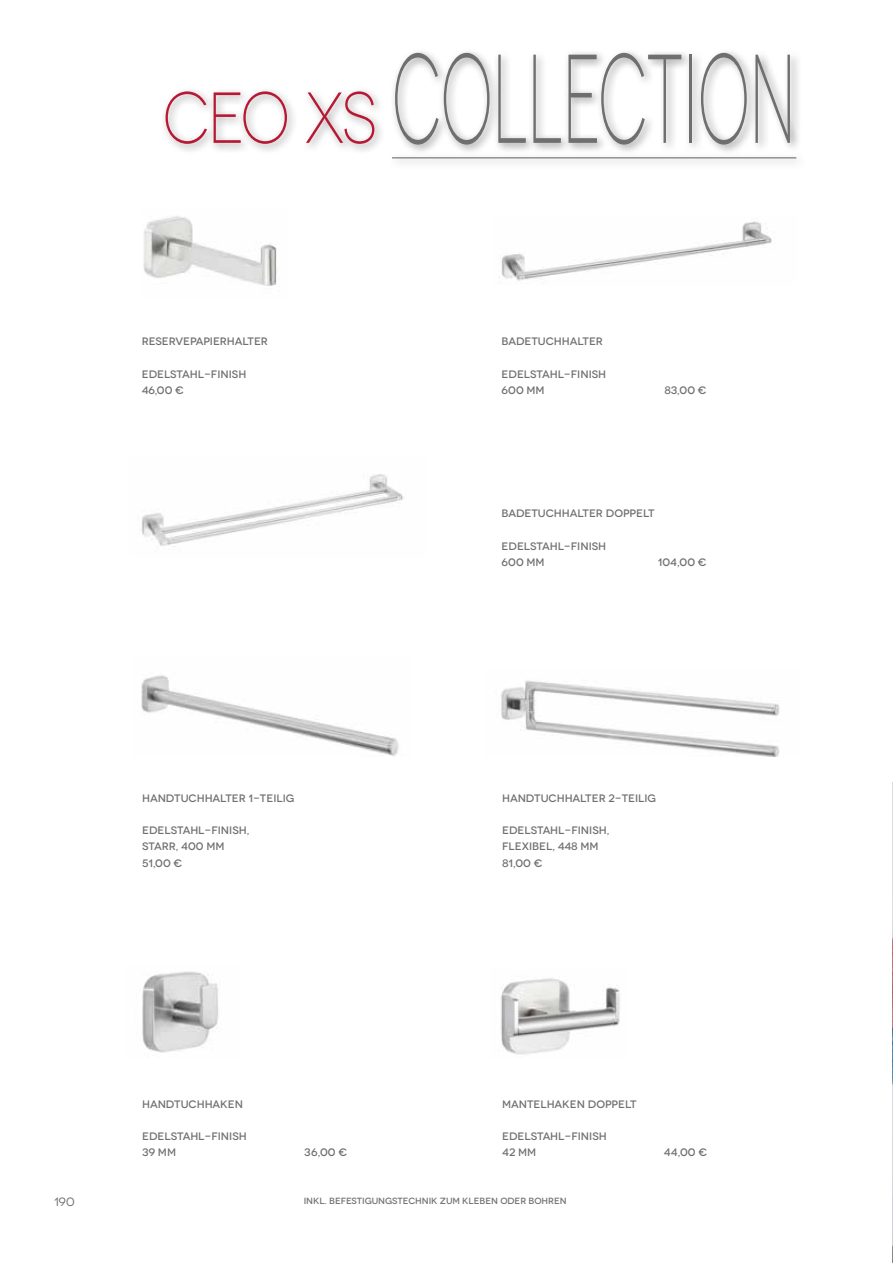
<style>
.page{position:relative;width:893px;height:1263px;background:#fff}
.page>*{position:absolute;margin:0;border:0;box-sizing:border-box;transform-origin:0 0}
.t1{font:300 126px "Novecentowide";color:#706f6f;scale:.5 1}
.t2{font:12px "Novecentowide";color:#706f6f}
.t3{font:500 10.8px/16.2px "Novecentowide";color:#706f6f}
.t4{font:500 9px "Novecentowide";color:#706f6f}
.s1{font-size:72px;color:#b71833}
</style>
<div class="page">
<img style="left:892px;top:782px;width:1px;height:481px">
<div style="left:161px;top:48px;width:645px;height:121px;background:#706f6f;opacity:.75"></div>
<hr style="left:392px;top:157px;width:404px;height:1px;background:#706f6f">
<img style="left:499px;top:221px;width:273px;height:60px">
<img style="left:142px;top:474px;width:262px;height:73px">
<img style="left:143px;top:216px;width:134px;height:70px">
<img style="left:141px;top:675px;width:258px;height:81px">
<img style="left:501px;top:680px;width:279px;height:77px">
<img style="left:142px;top:971px;width:77px;height:82px">
<img style="left:501px;top:978px;width:119px;height:77px">
<h1 class="t1" style="left:163px;top:27px;width:1269px"><span class="s1">CEO XS</span> COLLECTION</h1>
<p class="t3" style="left:142px;top:334px;width:128px">RESERVEPAPIERHALTER</p>
<p class="t3" style="left:142px;top:366px;width:106px">EDELSTAHL-FINISH<br>46,00 €</p>
<p class="t3" style="left:142px;top:790px;width:154px">HANDTUCHHALTER 1-TEILIG</p>
<p class="t3" style="left:142px;top:822px;width:109px">EDELSTAHL-FINISH,<br>STARR, 400 MM<br>51,00 €</p>
<p class="t3" style="left:142px;top:1096px;width:102px">HANDTUCHHAKEN</p>
<p class="t3" style="left:142px;top:1128px;width:106px">EDELSTAHL-FINISH<br>39 MM</p>
<p class="t3" style="left:304px;top:1144px;width:44px">36,00 €</p>
<p class="t3" style="left:502px;top:334px;width:103px">BADETUCHHALTER</p>
<p class="t3" style="left:502px;top:366px;width:106px">EDELSTAHL-FINISH<br>600 MM</p>
<p class="t3" style="left:664px;top:382px;width:44px">83,00 €</p>
<p class="t3" style="left:502px;top:505px;width:154px">BADETUCHHALTER DOPPELT</p>
<p class="t3" style="left:502px;top:538px;width:106px">EDELSTAHL-FINISH<br>600 MM</p>
<p class="t3" style="left:658px;top:554px;width:50px">104,00 €</p>
<p class="t3" style="left:502px;top:790px;width:155px">HANDTUCHHALTER 2-TEILIG</p>
<p class="t3" style="left:502px;top:822px;width:109px">EDELSTAHL-FINISH,<br>FLEXIBEL, 448 MM<br>81,00 €</p>
<p class="t3" style="left:502px;top:1096px;width:136px">MANTELHAKEN DOPPELT</p>
<p class="t3" style="left:502px;top:1128px;width:106px">EDELSTAHL-FINISH<br>42 MM</p>
<p class="t3" style="left:664px;top:1144px;width:45px">44,00 €</p>
<p class="t2" style="left:54px;top:1195px;width:22px">190</p>
<p class="t4" style="left:304px;top:1195px;width:265px">INKL. BEFESTIGUNGSTECHNIK ZUM KLEBEN ODER BOHREN</p>
</div>
